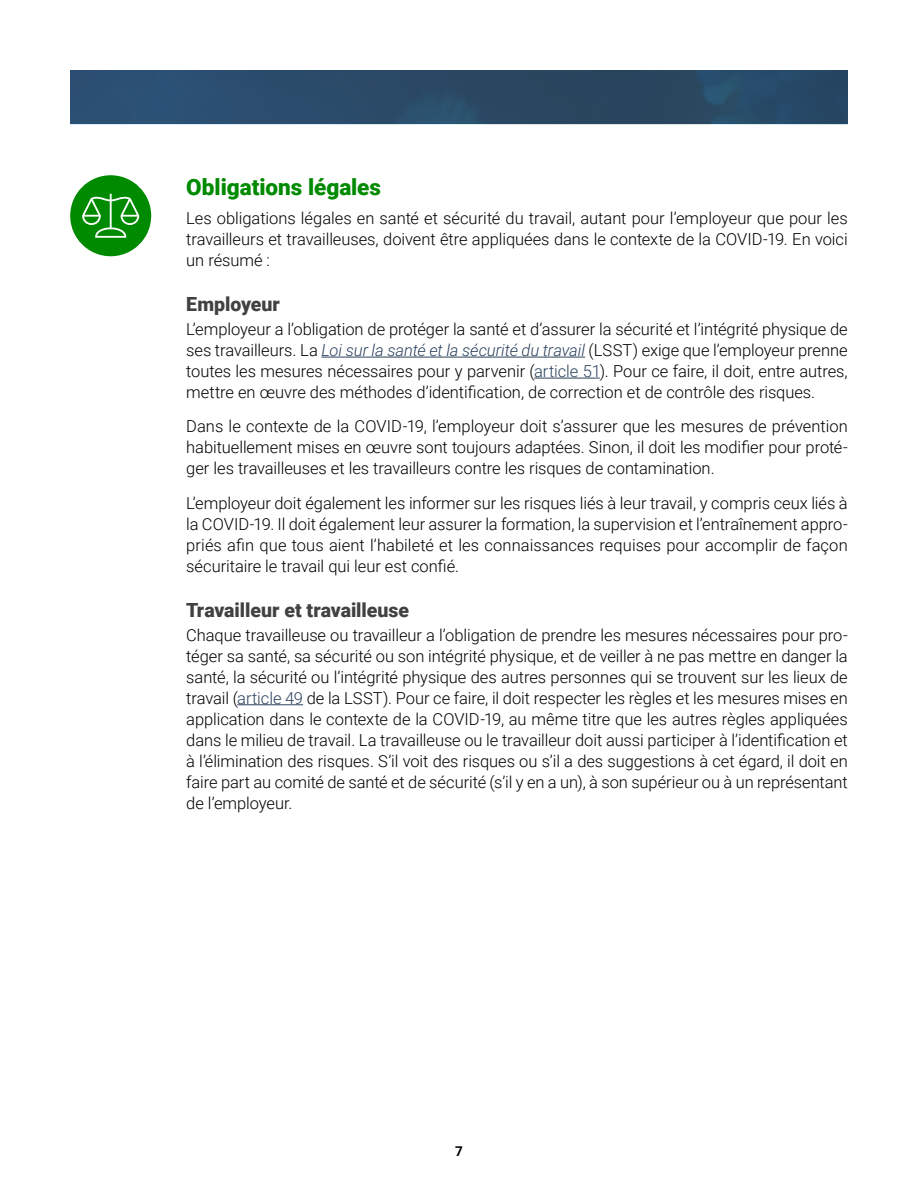
<style>
.page{position:relative;width:918px;height:1188px;background:#fff}
.page>*{position:absolute;margin:0;border:0;box-sizing:border-box;transform-origin:0 0}
.Sous-titre__H2{font:900 22.5px "Roboto";color:#008a00}
.Sous-titre__H3{font:900 19.5px "Roboto";color:#414141}
.Texte_courant__P{font:300 16.5px/21px "Roboto";letter-spacing:-.005em;color:#000;text-align:justify}
.t1{font:700 13.5px "Roboto";color:#000}
.s1{font-style:italic;color:#2b425e}
.s2{color:#2b425e}
</style>
<div class="page">
<img style="left:70px;top:70px;width:778px;height:54px">
<hr style="left:321px;top:357px;width:264px;height:1px;background:#2b425e">
<hr style="left:534px;top:378px;width:66px;height:1px;background:#2b425e">
<hr style="left:237px;top:704px;width:66px;height:1px;background:#2b425e">
<div style="left:70px;top:175px;width:81px;height:81px;background:#008a00;border-radius:50%"></div>
<svg style="left:82px;top:194px;width:57px;height:44px"></svg>
<h2 class="Sous-titre__H2" style="left:186px;top:171px;width:196px">Obligations légales</h2>
<p class="Texte_courant__P" style="left:186px;top:207px;width:663px">Les obligations légales en santé et sécurité du travail, autant pour l’employeur que pour les travailleurs et travailleuses, doivent être appliquées dans le contexte de la COVID-19. En voici un résumé :</p>
<h3 class="Sous-titre__H3" style="left:186px;top:291px;width:95px">Employeur</h3>
<p class="Texte_courant__P" style="left:186px;top:318px;width:663px">L’employeur a l’obligation de protéger la santé et d’assurer la sécurité et l’intégrité physique de ses travailleurs. La <span class="s1">Loi sur la santé et la sécurité du travail</span> (LSST) exige que l’employeur prenne toutes les mesures nécessaires pour y parvenir (<span class="s2">article 51</span>). Pour ce faire, il doit, entre autres, mettre en œuvre des méthodes d’identification, de correction et de contrôle des risques.</p>
<p class="Texte_courant__P" style="left:186px;top:415px;width:663px">Dans le contexte de la COVID-19, l’employeur doit s’assurer que les mesures de prévention habituellement mises en œuvre sont toujours adaptées. Sinon, il doit les modifier pour proté&shy;ger les travailleuses et les travailleurs contre les risques de contamination.</p>
<p class="Texte_courant__P" style="left:186px;top:492px;width:663px">L’employeur doit également les informer sur les risques liés à leur travail, y compris ceux liés à la COVID-19. Il doit également leur assurer la formation, la supervision et l’entraînement appro&shy;priés afin que tous aient l’habileté et les connaissances requises pour accomplir de façon sécuritaire le travail qui leur est confié.</p>
<h3 class="Sous-titre__H3" style="left:186px;top:596px;width:224px">Travailleur et travailleuse</h3>
<p class="Texte_courant__P" style="left:186px;top:624px;width:663px">Chaque travailleuse ou travailleur a l’obligation de prendre les mesures nécessaires pour pro&shy;téger sa santé, sa sécurité ou son intégrité physique, et de veiller à ne pas mettre en danger la santé, la sécurité ou l’intégrité physique des autres personnes qui se trouvent sur les lieux de travail (<span class="s2">article 49</span> de la LSST). Pour ce faire, il doit respecter les règles et les mesures mises en application dans le contexte de la COVID-19, au même titre que les autres règles appliquées dans le milieu de travail. La travailleuse ou le travailleur doit aussi participer à l’identification et à l’élimination des risques. S’il voit des risques ou s’il a des suggestions à cet égard, il doit en faire part au comité de santé et de sécurité (s’il y en a un), à son supérieur ou à un représentant de l’employeur.</p>
<p class="t1" style="left:455px;top:1141px;width:9px">7</p>
</div>
